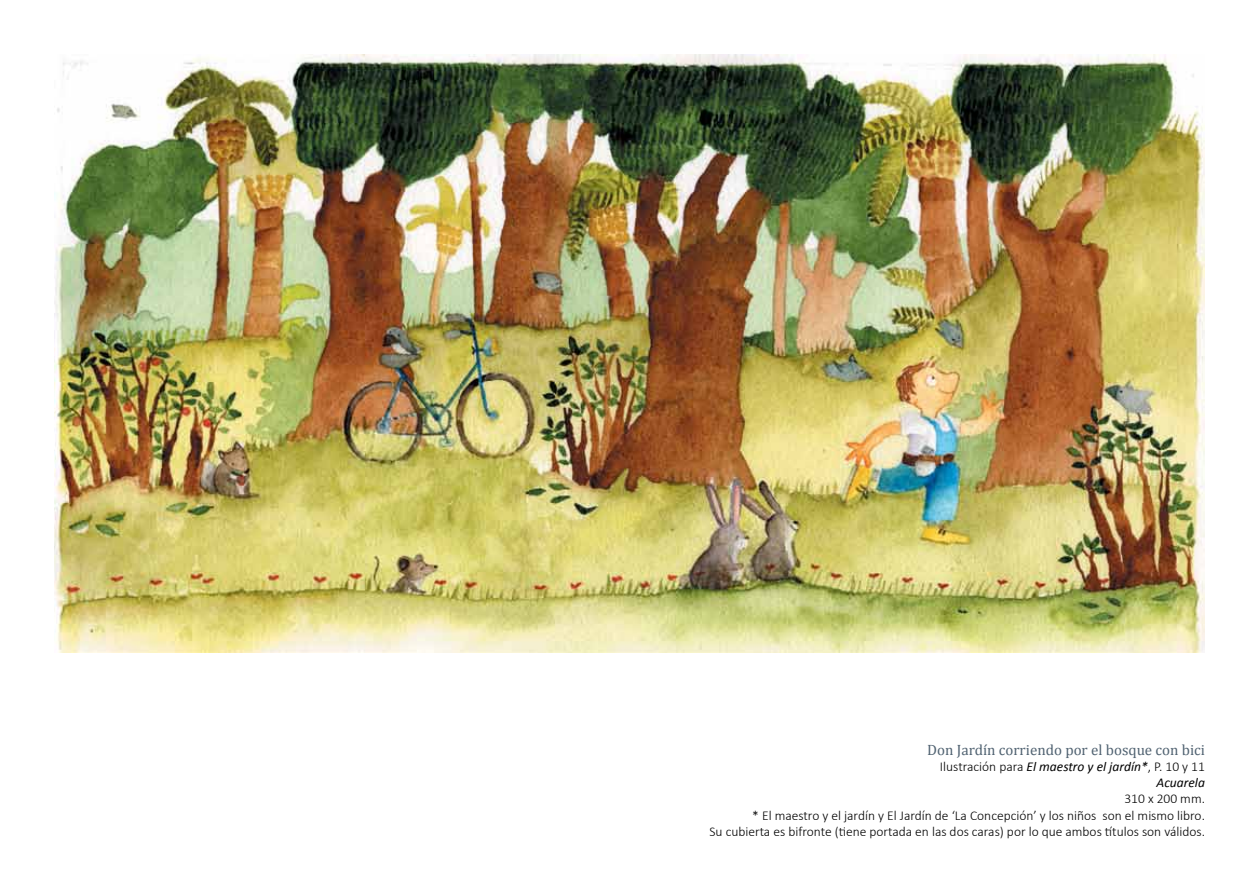
<style>
.page{position:relative;width:1259px;height:893px;background:#fff}
.page>*{position:absolute;margin:0;border:0;box-sizing:border-box;transform-origin:0 0}
.t1{font:15px "Cambria";color:#506271}
.t2{font:300 13.5px/16.2px "Calibri";color:#000;text-align:right}
.t3{font:italic 13.5px/16.2px "Calibri";color:#000;text-align:right}
.s1{font-weight:300;font-style:normal}
</style>
<div class="page">
<img style="left:54px;top:54px;width:1151px;height:599px">
<p class="t1" style="left:927px;top:741px;width:279px">Don Jardín corriendo por el bosque con bici</p>
<p class="t3" style="left:940px;top:758px;width:266px"><span class="s1">Ilustración para</span> El maestro y el jardín*<span class="s1">, P. 10 y 11<br></span>Acuarela</p>
<p class="t2" style="left:709px;top:790px;width:497px">310 x 200 mm.<br>* El maestro y el jardín y El Jardín de ‘La Concepción’ y los niños son el mismo libro.<br>Su cubierta es bifronte (tiene portada en las dos caras) por lo que ambos títulos son válidos.</p>
</div>
